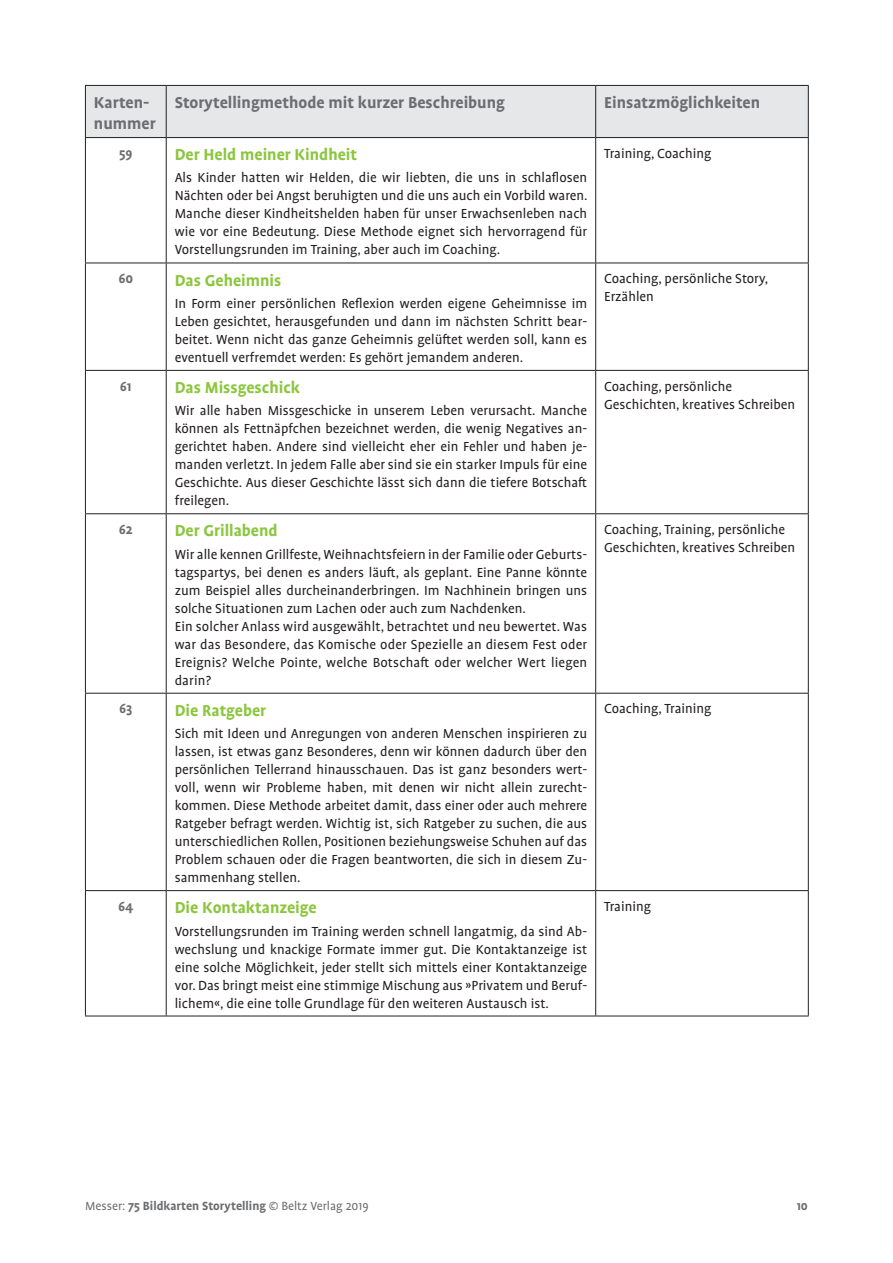
<style>
.page{position:relative;width:893px;height:1263px;background:#fff}
.page>*{position:absolute;margin:0;border:0;box-sizing:border-box;transform-origin:0 0}
.t1{font:700 18px "Profile OT";color:#8bc63e}
.t2{font:700 18px/21px "Profile OT";color:#6c6d70}
.t3{font:15px/18px "Profile OT";color:#231f20;text-align:justify}
.t4{font:700 15px "Profile OT";color:#6c6d70}
.t5{font:700 13.5px "Profile OT";color:#6c6d70}
.s1{font-weight:400}
</style>
<div class="page">
<div style="left:86px;top:86px;width:722px;height:51px;background:#e6e7e9"></div>
<hr style="left:85px;top:85px;width:81px;height:1px;background:#231f20">
<hr style="left:85px;top:86px;width:1px;height:51px;background:#231f20">
<hr style="left:166px;top:85px;width:430px;height:1px;background:#231f20">
<hr style="left:166px;top:86px;width:1px;height:51px;background:#231f20">
<hr style="left:596px;top:85px;width:213px;height:1px;background:#231f20">
<hr style="left:595px;top:86px;width:1px;height:51px;background:#231f20">
<hr style="left:808px;top:86px;width:1px;height:51px;background:#231f20">
<hr style="left:85px;top:137px;width:81px;height:1px;background:#231f20">
<hr style="left:166px;top:137px;width:430px;height:1px;background:#231f20">
<hr style="left:596px;top:137px;width:213px;height:1px;background:#231f20">
<hr style="left:85px;top:138px;width:1px;height:125px;background:#231f20">
<hr style="left:166px;top:138px;width:1px;height:125px;background:#231f20">
<hr style="left:595px;top:138px;width:1px;height:125px;background:#231f20">
<hr style="left:808px;top:138px;width:1px;height:125px;background:#231f20">
<hr style="left:85px;top:263px;width:81px;height:1px;background:#231f20">
<hr style="left:85px;top:263px;width:1px;height:107px;background:#231f20">
<hr style="left:166px;top:263px;width:430px;height:1px;background:#231f20">
<hr style="left:166px;top:263px;width:1px;height:107px;background:#231f20">
<hr style="left:596px;top:263px;width:213px;height:1px;background:#231f20">
<hr style="left:595px;top:263px;width:1px;height:107px;background:#231f20">
<hr style="left:808px;top:263px;width:1px;height:107px;background:#231f20">
<hr style="left:85px;top:370px;width:81px;height:1px;background:#231f20">
<hr style="left:85px;top:371px;width:1px;height:142px;background:#231f20">
<hr style="left:166px;top:370px;width:430px;height:1px;background:#231f20">
<hr style="left:166px;top:371px;width:1px;height:142px;background:#231f20">
<hr style="left:596px;top:370px;width:213px;height:1px;background:#231f20">
<hr style="left:595px;top:371px;width:1px;height:142px;background:#231f20">
<hr style="left:808px;top:371px;width:1px;height:142px;background:#231f20">
<hr style="left:85px;top:513px;width:81px;height:1px;background:#231f20">
<hr style="left:85px;top:514px;width:1px;height:179px;background:#231f20">
<hr style="left:166px;top:513px;width:430px;height:1px;background:#231f20">
<hr style="left:166px;top:514px;width:1px;height:179px;background:#231f20">
<hr style="left:596px;top:513px;width:213px;height:1px;background:#231f20">
<hr style="left:595px;top:514px;width:1px;height:179px;background:#231f20">
<hr style="left:808px;top:514px;width:1px;height:179px;background:#231f20">
<hr style="left:85px;top:693px;width:81px;height:1px;background:#231f20">
<hr style="left:85px;top:693px;width:1px;height:197px;background:#231f20">
<hr style="left:166px;top:693px;width:430px;height:1px;background:#231f20">
<hr style="left:166px;top:693px;width:1px;height:197px;background:#231f20">
<hr style="left:596px;top:693px;width:213px;height:1px;background:#231f20">
<hr style="left:595px;top:693px;width:1px;height:197px;background:#231f20">
<hr style="left:808px;top:693px;width:1px;height:197px;background:#231f20">
<hr style="left:85px;top:890px;width:81px;height:1px;background:#231f20">
<hr style="left:85px;top:891px;width:1px;height:125px;background:#231f20">
<hr style="left:166px;top:890px;width:430px;height:1px;background:#231f20">
<hr style="left:166px;top:891px;width:1px;height:125px;background:#231f20">
<hr style="left:596px;top:890px;width:213px;height:1px;background:#231f20">
<hr style="left:595px;top:891px;width:1px;height:125px;background:#231f20">
<hr style="left:808px;top:891px;width:1px;height:125px;background:#231f20">
<hr style="left:85px;top:1016px;width:81px;height:1px;background:#231f20">
<hr style="left:166px;top:1016px;width:430px;height:1px;background:#231f20">
<hr style="left:596px;top:1016px;width:213px;height:1px;background:#231f20">
<p class="t2" style="left:94px;top:93px;width:63px">Karten&shy;nummer</p>
<p class="t2" style="left:175px;top:93px;width:332px">Storytellingmethode mit kurzer Beschreibung</p>
<p class="t2" style="left:604px;top:93px;width:157px">Einsatzmöglichkeiten</p>
<p class="t4" style="left:119px;top:145px;width:15px">59</p>
<p class="t1" style="left:175px;top:145px;width:184px">Der Held meiner Kindheit</p>
<p class="t3" style="left:175px;top:170px;width:414px">Als Kinder hatten wir Helden, die wir liebten, die uns in schlaflosen Nächten oder bei Angst beruhigten und die uns auch ein Vorbild waren.<br>Manche dieser Kindheitshelden haben für unser Erwachsenleben nach wie vor eine Bedeutung. Diese Methode eignet sich hervorragend für Vorstellungsrunden im Training, aber auch im Coaching.</p>
<p class="t3" style="left:604px;top:145px;width:109px">Training, Coaching</p>
<p class="t4" style="left:118px;top:271px;width:16px">60</p>
<p class="t1" style="left:175px;top:270px;width:108px">Das Geheimnis</p>
<p class="t3" style="left:175px;top:295px;width:414px">In Form einer persönlichen Reflexion werden eigene Geheimnisse im Leben gesichtet, herausgefunden und dann im nächsten Schritt bear&shy;beitet. Wenn nicht das ganze Geheimnis gelüftet werden soll, kann es eventuell verfremdet werden: Es gehört jemandem anderen.</p>
<p class="t4" style="left:120px;top:378px;width:13px">61</p>
<p class="t1" style="left:175px;top:378px;width:127px">Das Missgeschick</p>
<p class="t3" style="left:175px;top:402px;width:414px">Wir alle haben Missgeschicke in unserem Leben verursacht. Manche können als Fettnäpfchen bezeichnet werden, die wenig Negatives an&shy;gerichtet haben. Andere sind vielleicht eher ein Fehler und haben je&shy;manden verletzt. In jedem Falle aber sind sie ein starker Impuls für eine Geschichte. Aus dieser Geschichte lässt sich dann die tiefere Botschaft freilegen.</p>
<p class="t4" style="left:119px;top:521px;width:15px">62</p>
<p class="t1" style="left:175px;top:521px;width:104px">Der Grillabend</p>
<p class="t3" style="left:175px;top:546px;width:414px;text-align:left">Wir alle kennen Grillfeste, Weihnachtsfeiern in der Familie oder Geburts&shy;tagspartys, bei denen es anders läuft, als geplant. Eine Panne könnte zum Beispiel alles durcheinanderbringen. Im Nachhinein bringen uns solche Situationen zum Lachen oder auch zum Nachdenken.<br>Ein solcher Anlass wird ausgewählt, betrachtet und neu bewertet. Was war das Besondere, das Komische oder Spezielle an diesem Fest oder Ereignis? Welche Pointe, welche Botschaft oder welcher Wert liegen darin?</p>
<p class="t4" style="left:119px;top:701px;width:15px">63</p>
<p class="t1" style="left:175px;top:700px;width:93px">Die Ratgeber</p>
<p class="t3" style="left:175px;top:725px;width:414px">Sich mit Ideen und Anregungen von anderen Menschen inspirieren zu lassen, ist etwas ganz Besonderes, denn wir können dadurch über den persönlichen Tellerrand hinausschauen. Das ist ganz besonders wert&shy;voll, wenn wir Probleme haben, mit denen wir nicht allein zurecht&shy;kommen. Diese Methode arbeitet damit, dass einer oder auch mehrere Ratgeber befragt werden. Wichtig ist, sich Ratgeber zu suchen, die aus unterschiedlichen Rollen, Positionen beziehungsweise Schuhen auf das Problem schauen oder die Fragen beantworten, die sich in diesem Zu&shy;sammenhang stellen.</p>
<p class="t4" style="left:118px;top:898px;width:17px">64</p>
<p class="t1" style="left:175px;top:898px;width:143px">Die Kontaktanzeige</p>
<p class="t3" style="left:175px;top:923px;width:414px">Vorstellungsrunden im Training werden schnell langatmig, da sind Ab&shy;wechslung und knackige Formate immer gut. Die Kontaktanzeige ist eine solche Möglichkeit, jeder stellt sich mittels einer Kontaktanzeige vor. Das bringt meist eine stimmige Mischung aus »Privatem und Beruf&shy;lichem«, die eine tolle Grundlage für den weiteren Austausch ist.</p>
<p class="t3" style="left:604px;top:270px;width:166px">Coaching, persönliche Story,<br>Erzählen</p>
<p class="t3" style="left:604px;top:378px;width:193px">Coaching, persönliche<br>Geschichten, kreatives Schreiben</p>
<p class="t3" style="left:604px;top:521px;width:193px">Coaching, Training, persönliche<br>Geschichten, kreatives Schreiben</p>
<p class="t3" style="left:604px;top:701px;width:109px">Coaching, Training</p>
<p class="t3" style="left:604px;top:898px;width:48px">Training</p>
<p class="t5" style="left:85px;top:1198px;width:285px"><span class="s1">Messer:</span> 75 Bildkarten Storytelling <span class="s1">© Beltz Verlag 2019</span></p>
<p class="t5" style="left:797px;top:1198px;width:13px">10</p>
</div>
